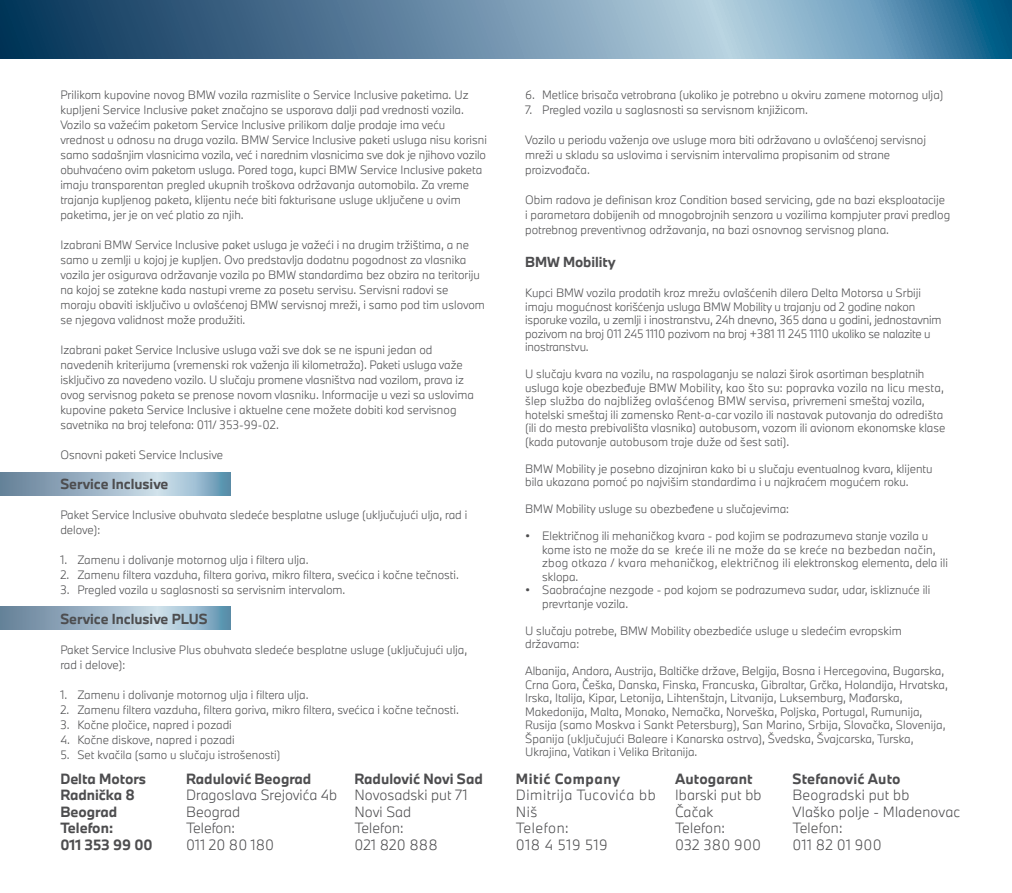
<style>
.page{position:relative;width:1012px;height:893px;background:#fff}
.page>*{position:absolute;margin:0;border:0;box-sizing:border-box;transform-origin:0 0}
.t1{font:300 13.8px/16.5px "BMW Type Next";letter-spacing:.01em;color:#4d4d4f}
.t2{font:700 13.8px/16.5px "BMW Type Next";color:#4d4d4f}
.t3{font:300 13.8px/16.5px "BMW Type Next";letter-spacing:.04em;color:#4d4d4f}
.t4{font:700 13.8px "BMW Type Next";letter-spacing:.04em;color:#4d4d4f}
.t5{font:700 13.5px "BMW Type Next";color:#4d4d4f}
.t6{font:300 11.25px/15px "BMW Type Next";color:#4d4d4f}
</style>
<div class="page">
<svg style="left:0;top:473px;width:231px;height:23px"></svg>
<svg style="left:0;top:607px;width:231px;height:23px"></svg>
<svg style="left:0;top:0;width:1012px;height:58px"></svg>
<p class="t6" style="left:60px;top:87px;width:428px">Prilikom kupovine novog BMW vozila razmislite o Service Inclusive paketima. Uz kupljeni Service Inclusive paket značajno se usporava dalji pad vrednosti vozila.<br>Vozilo sa važećim paketom Service Inclusive prilikom dalje prodaje ima veću vrednost u odnosu na druga vozila. BMW Service Inclusive paketi usluga nisu korisni samo sadašnjim vlasnicima vozila, već i narednim vlasnicima sve dok je njihovo vozilo obuhvaćeno ovim paketom usluga. Pored toga, kupci BMW Service Inclusive paketa imaju transparentan pregled ukupnih troškova održavanja automobila. Za vreme trajanja kupljenog paketa, klijentu neće biti fakturisane usluge uključene u ovim paketima, jer je on već platio za njih.</p>
<p class="t6" style="left:60px;top:237px;width:426px">Izabrani BMW Service Inclusive paket usluga je važeći i na drugim tržištima, a ne samo u zemlji u kojoj je kupljen. Ovo predstavlja dodatnu pogodnost za vlasnika vozila jer osigurava održavanje vozila po BMW standardima bez obzira na teritoriju na kojoj se zatekne kada nastupi vreme za posetu servisu. Servisni radovi se moraju obaviti isključivo u ovlašćenoj BMW servisnoj mreži, i samo pod tim uslovom se njegova validnost može produžiti.</p>
<p class="t6" style="left:60px;top:342px;width:415px">Izabrani paket Service Inclusive usluga važi sve dok se ne ispuni jedan od navedenih kriterijuma (vremenski rok važenja ili kilometraža). Paketi usluga važe isključivo za navedeno vozilo. U slučaju promene vlasništva nad vozilom, prava iz ovog servisnog paketa se prenose novom vlasniku. Informacije u vezi sa uslovima kupovine paketa Service Inclusive i aktuelne cene možete dobiti kod servisnog savetnika na broj telefona: 011/ 353-99-02.</p>
<p class="t6" style="left:60px;top:447px;width:164px">Osnovni paketi Service Inclusive</p>
<p class="t5" style="left:60px;top:475px;width:110px">Service Inclusive</p>
<p class="t6" style="left:60px;top:507px;width:408px">Paket Service Inclusive obuhvata sledeće besplatne usluge (uključujući ulja, rad i delove):</p>
<p class="t6" style="left:60px;top:552px;width:250px">1. Zamenu i dolivanje motornog ulja i filtera ulja.</p>
<p class="t6" style="left:60px;top:567px;width:400px">2. Zamenu filtera vazduha, filtera goriva, mikro filtera, svećica i kočne tečnosti.</p>
<p class="t6" style="left:60px;top:582px;width:287px">3. Pregled vozila u saglasnosti sa servisnim intervalom.</p>
<p class="t5" style="left:60px;top:610px;width:149px">Service Inclusive PLUS</p>
<p class="t6" style="left:60px;top:642px;width:408px">Paket Service Inclusive Plus obuhvata sledeće besplatne usluge (uključujući ulja, rad i delove):</p>
<p class="t6" style="left:60px;top:687px;width:250px">1. Zamenu i dolivanje motornog ulja i filtera ulja.</p>
<p class="t6" style="left:60px;top:702px;width:400px">2. Zamenu filtera vazduha, filtera goriva, mikro filtera, svećica i kočne tečnosti.</p>
<p class="t6" style="left:60px;top:717px;width:173px">3. Kočne pločice, napred i pozadi</p>
<p class="t6" style="left:60px;top:732px;width:176px">4. Kočne diskove, napred i pozadi</p>
<p class="t6" style="left:60px;top:747px;width:222px">5. Set kvačila (samo u slučaju istrošenosti)</p>
<p class="t2" style="left:60px;top:770px;width:94px">Delta Motors<br>Radnička 8<br>Beograd<br>Telefon:<br>011 353 99 00</p>
<p class="t2" style="left:186px;top:770px;width:127px">Radulović Beograd</p>
<p class="t1" style="left:186px;top:786px;width:152px">Dragoslava Srejovića 4b<br>Beograd<br>Telefon:<br>011 20 80 180</p>
<p class="t2" style="left:354px;top:770px;width:130px">Radulović Novi Sad</p>
<p class="t1" style="left:354px;top:786px;width:115px">Novosadski put 71<br>Novi Sad<br>Telefon:<br>021 820 888</p>
<p class="t6" style="left:525px;top:87px;width:420px">6. Metlice brisača vetrobrana (ukoliko je potrebno u okviru zamene motornog ulja)</p>
<p class="t6" style="left:525px;top:102px;width:284px">7. Pregled vozila u saglasnosti sa servisnom knjižicom.</p>
<p class="t6" style="left:525px;top:132px;width:403px">Vozilo u periodu važenja ove usluge mora biti održavano u ovlašćenoj servisnoj mreži u skladu sa uslovima i servisnim intervalima propisanim od strane proizvođača.</p>
<p class="t6" style="left:525px;top:192px;width:427px">Obim radova je definisan kroz Condition based servicing, gde na bazi eksploatacije i parametara dobijenih od mnogobrojnih senzora u vozilima kompjuter pravi predlog potrebnog preventivnog održavanja, na bazi osnovnog servisnog plana.</p>
<p class="t5" style="left:525px;top:253px;width:92px">BMW Mobility</p>
<p class="t6" style="left:525px;top:286px;width:418px;line-height:13.5px">Kupci BMW vozila prodatih kroz mrežu ovlašćenih dilera Delta Motorsa u Srbiji imaju mogućnost korišćenja usluga BMW Mobility u trajanju od 2 godine nakon isporuke vozila, u zemlji i inostranstvu, 24h dnevno, 365 dana u godini, jednostavnim pozivom na broj 011 245 1110 pozivom na broj +381 11 245 1110 ukoliko se nalazite u inostranstvu.</p>
<p class="t6" style="left:525px;top:367px;width:422px;line-height:13.5px">U slučaju kvara na vozilu, na raspolaganju se nalazi širok asortiman besplatnih usluga koje obezbeđuje BMW Mobility, kao što su: popravka vozila na licu mesta, šlep služba do najbližeg ovlašćenog BMW servisa, privremeni smeštaj vozila, hotelski smeštaj ili zamensko Rent-a-car vozilo ili nastavak putovanja do odredišta (ili do mesta prebivališta vlasnika) autobusom, vozom ili avionom ekonomske klase (kada putovanje autobusom traje duže od šest sati).</p>
<p class="t6" style="left:525px;top:461px;width:409px;line-height:13.5px">BMW Mobility je posebno dizajniran kako bi u slučaju eventualnog kvara, klijentu bila ukazana pomoć po najvišim standardima i u najkraćem mogućem roku.</p>
<p class="t6" style="left:525px;top:501px;width:266px">BMW Mobility usluge su obezbeđene u slučajevima:</p>
<p class="t6" style="left:542px;top:529px;width:407px;line-height:13.5px;text-indent:-17px">• Električnog ili mehaničkog kvara - pod kojim se podrazumeva stanje vozila u kome isto ne može da se kreće ili ne može da se kreće na bezbedan način, zbog otkaza / kvara mehaničkog, električnog ili elektronskog elementa, dela ili sklopa.</p>
<p class="t6" style="left:542px;top:583px;width:390px;line-height:13.5px;text-indent:-17px">• Saobraćajne nezgode - pod kojom se podrazumeva sudar, udar, iskliznuće ili prevrtanje vozila.</p>
<p class="t6" style="left:525px;top:623px;width:378px;line-height:13.5px">U slučaju potrebe, BMW Mobility obezbediće usluge u sledećim evropskim državama:</p>
<p class="t6" style="left:525px;top:664px;width:424px;line-height:13.5px">Albanija, Andora, Austrija, Baltičke države, Belgija, Bosna i Hercegovina, Bugarska, Crna Gora, Češka, Danska, Finska, Francuska, Gibraltar, Grčka, Holandija, Hrvatska, Irska, Italija, Kipar, Letonija, Lihtenštajn, Litvanija, Luksemburg, Mađarska, Makedonija, Malta, Monako, Nemačka, Norveška, Poljska, Portugal, Rumunija, Rusija (samo Moskva i Sankt Petersburg), San Marino, Srbija, Slovačka, Slovenija, Španija (uključujući Baleare i Kanarska ostrva), Švedska, Švajcarska, Turska, Ukrajina, Vatikan i Velika Britanija.</p>
<p class="t4" style="left:516px;top:769px;width:106px">Mitić Company</p>
<p class="t3" style="left:516px;top:786px;width:141px">Dimitrija Tucovića bb<br>Niš<br>Telefon:<br>018 4 519 519</p>
<p class="t2" style="left:675px;top:770px;width:79px">Autogarant</p>
<p class="t1" style="left:675px;top:786px;width:88px">Ibarski put bb<br>Čačak<br>Telefon:<br>032 380 900</p>
<p class="t2" style="left:793px;top:770px;width:110px">Stefanović Auto</p>
<p class="t1" style="left:793px;top:786px;width:169px">Beogradski put bb<br>Vlaško polje - Mladenovac<br>Telefon:<br>011 82 01 900</p>
</div>
